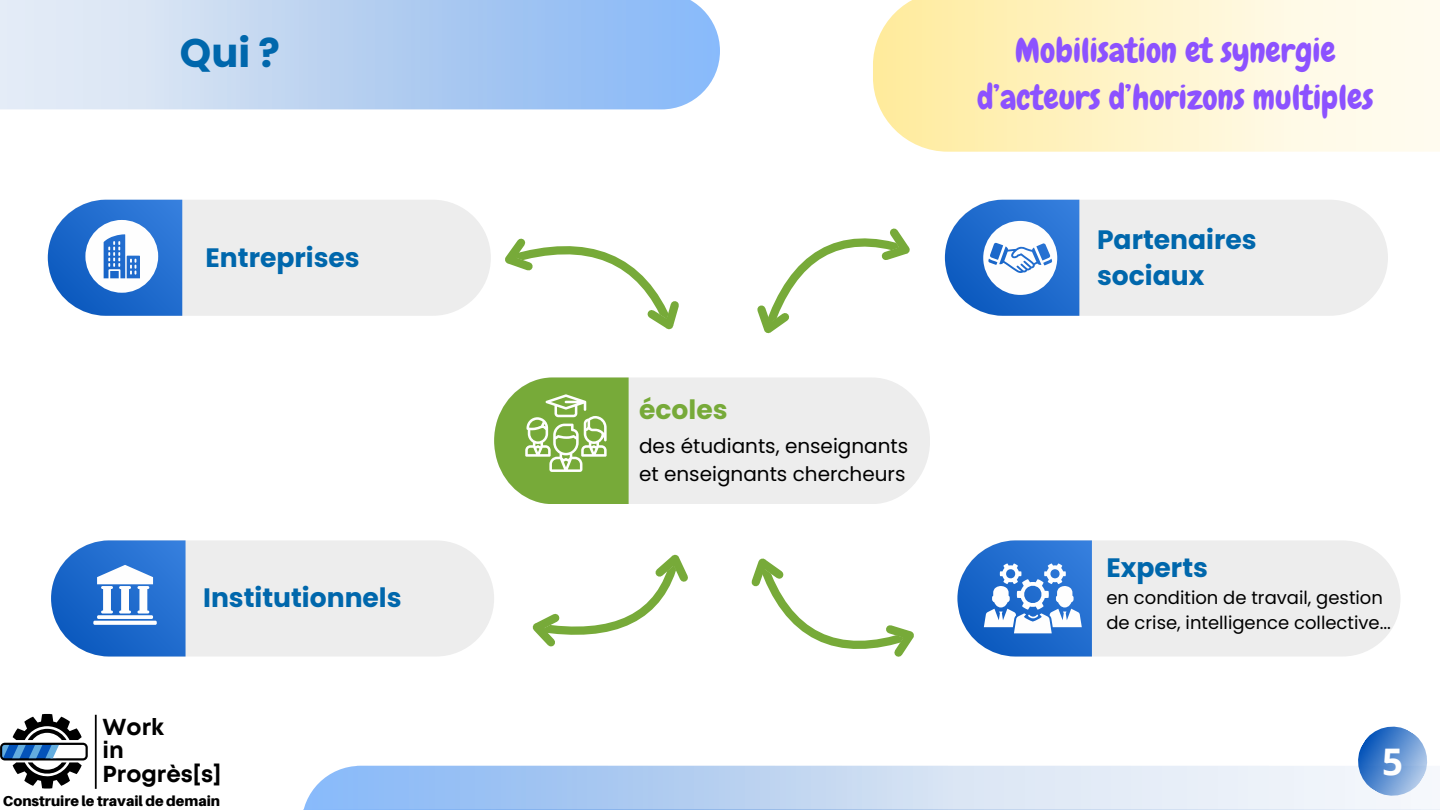
<style>
.page{position:relative;width:1440px;height:810px;background:#fff}
.page>*{position:absolute;margin:0;border:0;box-sizing:border-box;transform-origin:0 0}
.t1{font:700 40px "Poppins";color:#0067ac}
.t2{font:700 36.7px "Open Sans";color:#fefefe}
.t3{font:34px/47.2px "Chewy";color:#8c52ff;text-align:center}
.t4{font:700 26.6px/36.8px "Poppins";color:#0067ac}
.t5{font:700 26.6px "Poppins";color:#77aa39}
.t6{font:700 23.1px/23.6px "Mont";color:#000}
.t7{font:20px "Poppins";color:#000}
.t8{font:18px "Poppins";color:#000}
.t9{font:900 14.4px "Aileron";color:#000}
</style>
<div class="page">
<div style="left:0;top:0;width:720px;height:109px;background:linear-gradient(to right,#e7ecf2,#8ab9f5)"></div>
<div style="left:48px;top:200px;width:443px;height:116px;background:#ededed;border-radius:58px"></div>
<svg style="left:48px;top:200px;width:134px;height:116px;background:#6095db"></svg>
<div style="left:957px;top:540px;width:444px;height:117px;background:#ededed;border-radius:58px"></div>
<svg style="left:957px;top:540px;width:135px;height:117px;background:#6096db"></svg>
<div style="left:51px;top:540px;width:443px;height:117px;background:#ededed;border-radius:58px"></div>
<svg style="left:51px;top:540px;width:135px;height:117px;background:#4b88d6"></svg>
<svg style="left:97px;top:615px;width:56px;height:4px"></svg>
<svg style="left:93px;top:621px;width:64px;height:4px"></svg>
<div style="left:945px;top:200px;width:443px;height:116px;background:#ededed;border-radius:58px"></div>
<svg style="left:945px;top:200px;width:134px;height:116px;background:#679adc"></svg>
<div style="left:494px;top:377px;width:436px;height:127px;background:#ededed;border-radius:61px"></div>
<svg style="left:494px;top:378px;width:135px;height:126px;background:#92ba60"></svg>
<svg style="left:532px;top:554px;width:156px;height:93px"></svg>
<svg style="left:751px;top:558px;width:163px;height:99px"></svg>
<svg style="left:505px;top:238px;width:174px;height:92px"></svg>
<svg style="left:757px;top:228px;width:153px;height:106px"></svg>
<svg style="left:0;top:743px;width:88px;height:18px"></svg>
<svg style="left:2px;top:714px;width:84px;height:75px"></svg>
<hr style="left:95px;top:715px;width:2px;height:74px;background:#000">
<div style="left:873px;top:0;width:567px;height:152px;background:linear-gradient(to right,#ffeda6,#fffdf6)"></div>
<div style="left:302px;top:766px;width:1138px;height:44px;background:linear-gradient(to right,#90bbf2,#fffcf8)"></div>
<svg style="left:1353px;top:726px;width:79px;height:75px"></svg>
<h1 class="t1" style="left:180px;top:25px;width:102px">Qui ?</h1>
<h2 class="t4" style="left:206px;top:239px;width:156px">Entreprises</h2>
<p class="t4" style="left:203px;top:580px;width:200px">Institutionnels</p>
<p class="t6" style="left:103px;top:716px;width:120px">Work<br>in<br>Progrès[s]</p>
<p class="t9" style="left:3px;top:792px;width:219px">Construire le travail de demain</p>
<h3 class="t5" style="left:639px;top:391px;width:90px">écoles</h3>
<h3 class="t7" style="left:639px;top:432px;width:271px">des étudiants, enseignants</h3>
<p class="t7" style="left:639px;top:460px;width:268px">et enseignants chercheurs</p>
<p class="t3" style="left:977px;top:27px;width:398px">Mobilisation et synergie d’acteurs d’horizons multiples</p>
<p class="t4" style="left:1097px;top:221px;width:161px">Partenaires sociaux</p>
<p class="t4" style="left:1107px;top:549px;width:103px">Experts</p>
<p class="t8" style="left:1107px;top:585px;width:278px">en condition de travail, gestion</p>
<h3 class="t8" style="left:1107px;top:610px;width:286px">de crise, intelligence collective...</h3>
<p class="t2" style="left:1382px;top:736px;width:22px">5</p>
</div>
